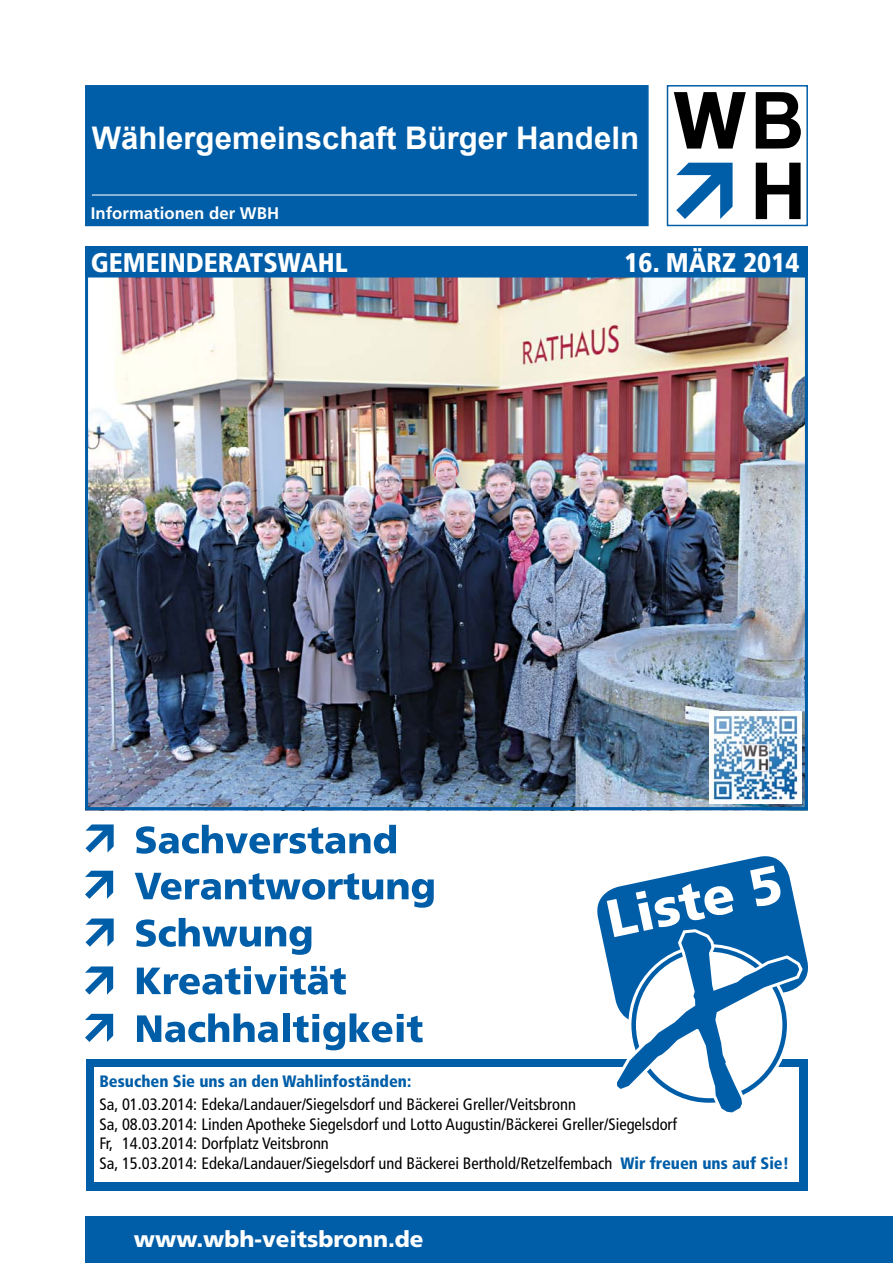
<style>
.page{position:relative;width:893px;height:1263px;background:#fff}
.page>*{position:absolute;margin:0;border:0;box-sizing:border-box;transform-origin:0 0}
.t1{font:900 52.95px "Frutiger CE";color:#fff}
.t2{font:700 31.2px "Arial";color:#fff}
.t3{font:900 condensed 27px "Frutiger LT";color:#fff}
.t4{font:900 22.5px "Frutiger CE";color:#fff}
.t5{font:700 16.8px "Frutiger CE";color:#fff}
.t6{font:condensed 16.5px/19.8px "Frutiger LT";color:#000}
.t7{font:900 condensed 16.5px "Frutiger LT";color:#005ea8}
.s1{font-weight:900;color:#005ea8}
</style>
<div class="page">
<div style="left:86px;top:1059px;width:721px;height:132px;background:#005ea8"></div>
<div style="left:94px;top:1067px;width:705px;height:115px;background:#fff"></div>
<img style="left:89px;top:278px;width:715px;height:528px">
<div style="left:85px;top:274px;width:723px;height:536px;border:3px solid #005ea8"></div>
<img style="left:709px;top:711px;width:92px;height:92px">
<div style="left:85px;top:85px;width:564px;height:141px;background:#005ea8"></div>
<hr style="left:92px;top:194px;width:545px;height:2px;background:#fff">
<div style="left:667px;top:85px;width:141px;height:141px;border:1px solid #005ea8"></div>
<svg style="left:674px;top:92px;width:72px;height:57px"></svg>
<svg style="left:756px;top:92px;width:45px;height:57px"></svg>
<svg style="left:756px;top:163px;width:45px;height:56px"></svg>
<svg style="left:676px;top:163px;width:57px;height:56px"></svg>
<div style="left:85px;top:1216px;width:808px;height:47px;background:#005ea8"></div>
<svg style="left:136px;top:825px;width:260px;height:29px"></svg>
<svg style="left:86px;top:824px;width:28px;height:29px"></svg>
<svg style="left:135px;top:873px;width:299px;height:35px"></svg>
<svg style="left:85px;top:871px;width:28px;height:28px"></svg>
<svg style="left:136px;top:918px;width:175px;height:37px"></svg>
<svg style="left:86px;top:918px;width:28px;height:29px"></svg>
<svg style="left:137px;top:966px;width:209px;height:28px"></svg>
<svg style="left:85px;top:966px;width:28px;height:28px"></svg>
<svg style="left:137px;top:1013px;width:141px;height:29px"></svg>
<div style="left:283px;top:1013px;width:7px;height:29px;background:#005ea8"></div>
<svg style="left:293px;top:1013px;width:130px;height:37px"></svg>
<svg style="left:85px;top:1014px;width:28px;height:28px"></svg>
<svg style="left:597px;top:856px;width:211px;height:262px"></svg>
<div style="left:85px;top:246px;width:723px;height:30px;background:#005ea8"></div>
<h2 class="t2" style="left:92px;top:118px;width:549px">Wählergemeinschaft Bürger Handeln</h2>
<p class="t5" style="left:91px;top:203px;width:190px">Informationen der WBH</p>
<h3 class="t3" style="left:91px;top:246px;width:259px">GEMEINDERATSWAHL</h3>
<h3 class="t3" style="left:625px;top:246px;width:176px">16. MÄRZ 2014</h3>
<h1 class="t1" style="left:601px;top:889px;width:180px;rotate:-12deg">Liste 5</h1>
<p class="t7" style="left:99px;top:1071px;width:313px">Besuchen Sie uns an den Wahlinfoständen:</p>
<p class="t6" style="left:99px;top:1094px;width:691px">Sa, 01.03.2014: Edeka/Landauer/Siegelsdorf und Bäckerei Greller/Veitsbronn<br>Sa, 08.03.2014: Linden Apotheke Siegelsdorf und Lotto Augustin/Bäckerei Greller/Siegelsdorf<br>Fr, 14.03.2014: Dorfplatz Veitsbronn<br>Sa, 15.03.2014: Edeka/Landauer/Siegelsdorf und Bäckerei Berthold/Retzelfembach <span class="s1">Wir freuen uns auf Sie!</span></p>
<h3 class="t4" style="left:134px;top:1225px;width:291px">www.wbh-veitsbronn.de</h3>
</div>
